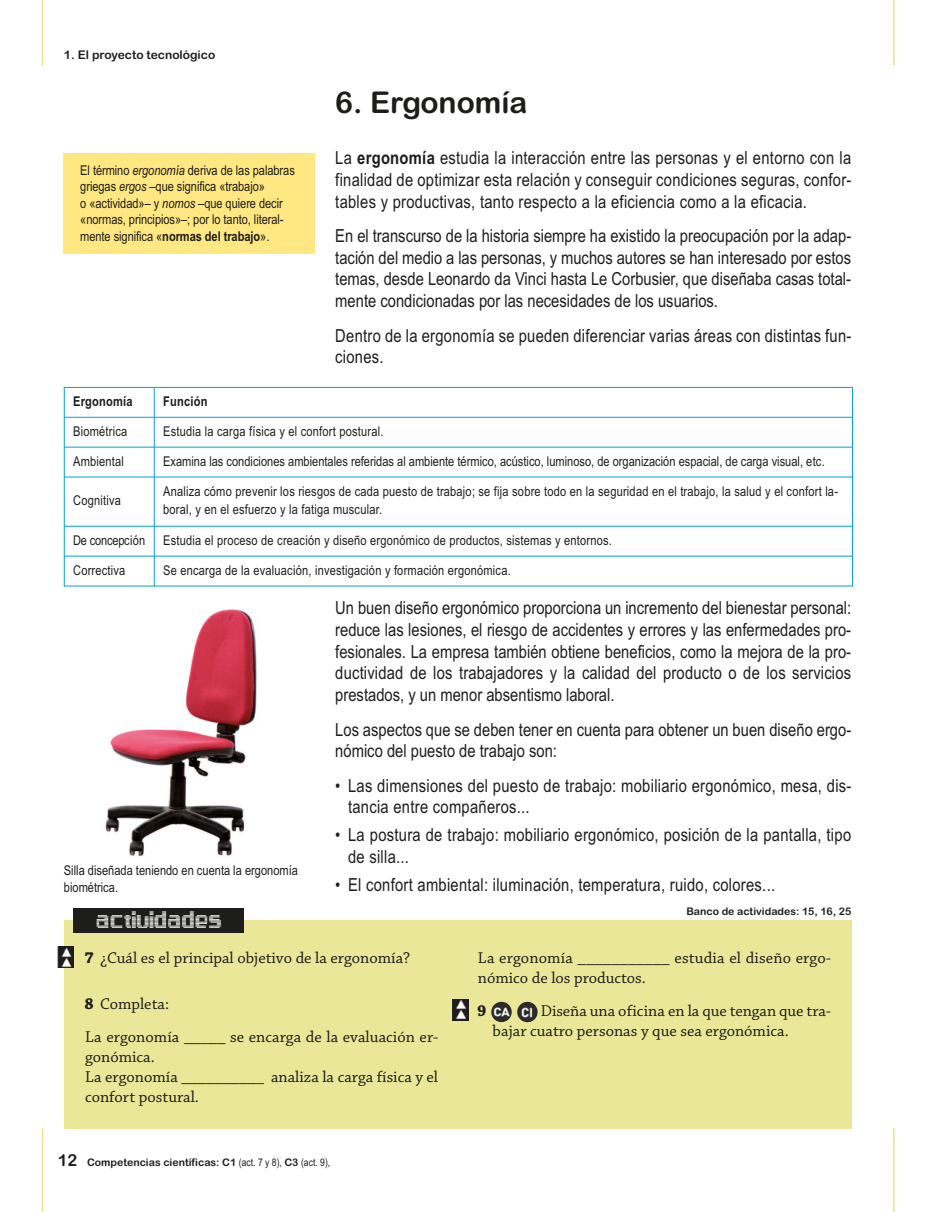
<style>
.page{position:relative;width:936px;height:1212px;background:#fff}
.page>*{position:absolute;margin:0;border:0;box-sizing:border-box;transform-origin:0 0}
.t1{font:30px "Arial Rounded MT Bold";color:#1d1d1b}
.t2{font:21px "Sams Town";color:#fff}
.t3{font:18px/21.8px "Arial Narrow";letter-spacing:.015em;color:#1d1d1b}
.t4{font:16.5px/20px "Chaparral Pro";color:#1d1d1b}
.t5{font:16.5px "Arial Rounded MT Bold";color:#1d1d1b}
.t6{font:700 16.5px "Chaparral Pro";color:#1d1d1b}
.t7{font:13.5px/18px "Arial Narrow";letter-spacing:.015em;color:#1d1d1b}
.t8{font:13.5px/16.5px "Arial Narrow";letter-spacing:-.005em;color:#1d1d1b}
.t9{font:700 13.5px "Arial Narrow";letter-spacing:.015em;color:#1d1d1b}
.t10{font:13.5px "Arial Narrow";letter-spacing:-.015em;color:#1d1d1b}
.t11{font:12px "Arial Rounded MT Bold";color:#1d1d1b}
.t12{font:10.5px "Arial Rounded MT Bold";color:#1d1d1b}
.s1{font-style:italic}
.s2{font-weight:700}
.s3{font-size:16.5px}
.s4{font-family:"Arial Narrow"}
</style>
<div class="page">
<hr style="left:64px;top:387px;width:1px;height:199px;background:#009fe3">
<hr style="left:154px;top:387px;width:1px;height:199px;background:#009fe3">
<hr style="left:851px;top:387px;width:1px;height:199px;background:#009fe3">
<hr style="left:64px;top:387px;width:788px;height:1px;background:#009fe3">
<hr style="left:64px;top:417px;width:788px;height:1px;background:#009fe3">
<hr style="left:64px;top:447px;width:788px;height:1px;background:#009fe3">
<hr style="left:64px;top:477px;width:788px;height:1px;background:#009fe3">
<hr style="left:64px;top:526px;width:788px;height:1px;background:#009fe3">
<hr style="left:64px;top:556px;width:788px;height:1px;background:#009fe3">
<hr style="left:64px;top:586px;width:788px;height:1px;background:#009fe3">
<img style="left:105px;top:609px;width:152px;height:248px">
<div style="left:64px;top:153px;width:251px;height:101px;background:#ffe781"></div>
<div style="left:64px;top:920px;width:786px;height:208px;background:#eae898"></div>
<div style="left:73px;top:909px;width:171px;height:24px;background:#1d1d1b"></div>
<img style="left:491px;top:1002px;width:20px;height:20px;border-radius:50%">
<img style="left:517px;top:1002px;width:20px;height:20px;border-radius:50%">
<img style="left:58px;top:946px;width:15px;height:22px">
<img style="left:452px;top:999px;width:16px;height:21px">
<hr style="left:42px;top:1128px;width:1px;height:84px;background:#e6e380">
<hr style="left:892px;top:1128px;width:2px;height:84px;background:#e6e380">
<hr style="left:42px;top:0;width:1px;height:65px;background:#e6e380">
<hr style="left:892px;top:0;width:2px;height:65px;background:#e6e380">
<p class="t11" style="left:64px;top:50px;width:153px">1. El proyecto tecnológico</p>
<p class="t8" style="left:80px;top:163px;width:216px">El término <span class="s1">ergonomía</span> deriva de las palabras griegas <span class="s1">ergos</span> –que significa «trabajo»<br>o «actividad»– y <span class="s1">nomos</span> –que quiere decir «normas, principios»–; por lo tanto, literal&shy;mente significa «<span class="s2">normas del trabajo</span>».</p>
<h1 class="t1" style="left:335px;top:91px;width:193px">6. Ergonomía</h1>
<p class="t3" style="left:335px;top:149px;width:517px;text-align:justify">La <span class="s2">ergonomía</span> estudia la interacción entre las personas y el entorno con la finalidad de optimizar esta relación y conseguir condiciones seguras, confor&shy;tables y productivas, tanto respecto a la eficiencia como a la eficacia.</p>
<p class="t3" style="left:335px;top:227px;width:517px;text-align:justify">En el transcurso de la historia siempre ha existido la preocupación por la adap&shy;tación del medio a las personas, y muchos autores se han interesado por estos temas, desde Leonardo da Vinci hasta Le Corbusier, que diseñaba casas total&shy;mente condicionadas por las necesidades de los usuarios.</p>
<p class="t3" style="left:335px;top:326px;width:517px">Dentro de la ergonomía se pueden diferenciar varias áreas con distintas fun&shy;ciones.</p>
<p class="t9" style="left:73px;top:396px;width:61px">Ergonomía</p>
<p class="t9" style="left:163px;top:396px;width:46px">Función</p>
<p class="t7" style="left:73px;top:423px;width:56px">Biométrica</p>
<p class="t7" style="left:163px;top:423px;width:222px">Estudia la carga física y el confort postural.</p>
<p class="t7" style="left:73px;top:453px;width:52px">Ambiental</p>
<p class="t7" style="left:163px;top:453px;width:662px">Examina las condiciones ambientales referidas al ambiente térmico, acústico, luminoso, de organización espacial, de carga visual, etc.</p>
<p class="t7" style="left:73px;top:493px;width:49px">Cognitiva</p>
<p class="t7" style="left:163px;top:484px;width:676px">Analiza cómo prevenir los riesgos de cada puesto de trabajo; se fija sobre todo en la seguridad en el trabajo, la salud y el confort la&shy;boral, y en el esfuerzo y la fatiga muscular.</p>
<p class="t10" style="left:73px;top:535px;width:74px">De concepción</p>
<p class="t7" style="left:163px;top:532px;width:450px">Estudia el proceso de creación y diseño ergonómico de productos, sistemas y entornos.</p>
<p class="t7" style="left:73px;top:562px;width:54px">Correctiva</p>
<p class="t7" style="left:163px;top:562px;width:349px">Se encarga de la evaluación, investigación y formación ergonómica.</p>
<p class="t7" style="left:64px;top:864px;width:235px;line-height:16.5px">Silla diseñada teniendo en cuenta la ergonomía biométrica.</p>
<p class="t3" style="left:335px;top:599px;width:517px;text-align:justify">Un buen diseño ergonómico proporciona un incremento del bienestar personal: reduce las lesiones, el riesgo de accidentes y errores y las enfermedades pro&shy;fesionales. La empresa también obtiene beneficios, como la mejora de la pro&shy;ductividad de los trabajadores y la calidad del producto o de los servicios prestados, y un menor absentismo laboral.</p>
<p class="t3" style="left:335px;top:720px;width:517px">Los aspectos que se deben tener en cuenta para obtener un buen diseño ergo&shy;nómico del puesto de trabajo son:</p>
<p class="t3" style="left:348px;top:776px;width:504px;text-indent:-13px">• Las dimensiones del puesto de trabajo: mobiliario ergonómico, mesa, dis&shy;tancia entre compañeros...</p>
<p class="t3" style="left:348px;top:826px;width:504px;text-indent:-13px">• La postura de trabajo: mobiliario ergonómico, posición de la pantalla, tipo de silla...</p>
<p class="t3" style="left:335px;top:876px;width:441px">• El confort ambiental: iluminación, temperatura, ruido, colores...</p>
<p class="t2" style="left:95px;top:908px;width:128px">actividades</p>
<p class="t12" style="left:686px;top:907px;width:166px">Banco de actividades: 15, 16, 25</p>
<p class="t4" style="left:84px;top:949px;width:327px"><span class="s2">7</span> ¿Cuál es el principal objetivo de la ergonomía?</p>
<p class="t4" style="left:84px;top:989px;width:355px;line-height:32.7px"><span class="s2">8</span> Completa:<br>La ergonomía _____ se encarga de la evaluación er-</p>
<p class="t4" style="left:85px;top:1048px;width:354px">gonómica.<br>La ergonomía __________ analiza la carga física y el confort postural.</p>
<p class="t5" style="left:86px;top:1038px;width:21px">12</p>
<p class="t12" style="left:58px;top:1158px;width:274px"><span class="s3">12</span> Competencias científicas: C1 <span class="s4">(act. 7 y 8),</span> C3 <span class="s4">(act. 9),</span></p>
<p class="t4" style="left:477px;top:950px;width:354px">La ergonomía ___________ estudia el diseño ergo&shy;nómico de los productos.</p>
<p class="t4" style="left:492px;top:1002px;width:340px;text-indent:48px">Diseña una oficina en la que tengan que tra&shy;bajar cuatro personas y que sea ergonómica.</p>
<p class="t6" style="left:477px;top:1004px;width:11px">9</p>
</div>
